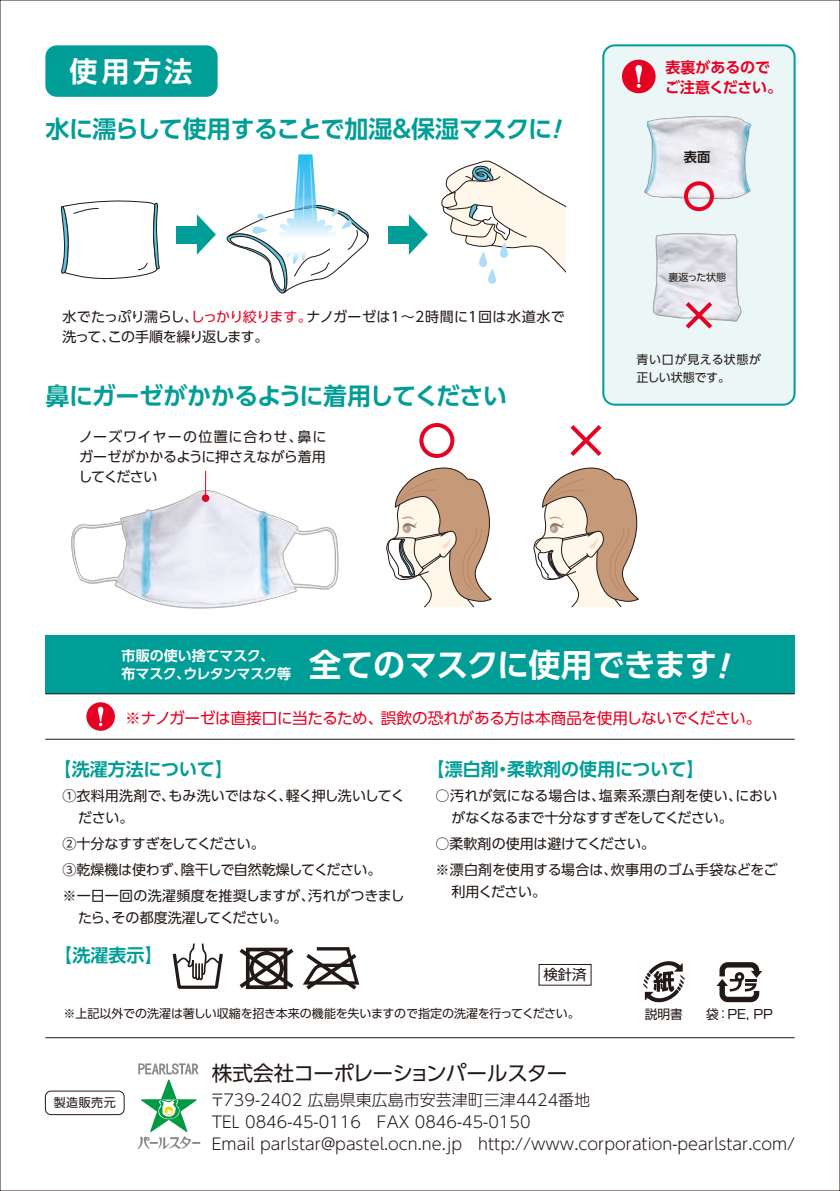
<style>
.page{position:relative;width:840px;height:1191px;background:#fff}
.page>*{position:absolute;margin:0;border:0;box-sizing:border-box;transform-origin:0 0}
.t1{font:700 32px "UD Shin Go Pro De";letter-spacing:-.02em;color:#fff}
.t2{font:700 28px "UD Shin Go Pro De";color:#fff}
.t3{font:700 24px "UD Shin Go Pro De";letter-spacing:-.02em;color:#009e97}
.t4{font:20.6px "UD Shin Go Pro";letter-spacing:-.03em;color:#231916}
.t5{font:700 18px "UD Shin Go Pro De";color:#009e97}
.t6{font:300 16px/22px "UD Shin Go Pro";color:#231916}
.t7{font:15.6px "UD Shin Go Pro";letter-spacing:-.025em;color:#e60021}
.t8{font:700 15px/20px "UD Shin Go Pro De";letter-spacing:-.01em;color:#e60021}
.t9{font:14.4px "UD Shin Go Pro";color:#231916}
.t10{font:14px/26px "UD Shin Go Pro";letter-spacing:-.01em;color:#231916}
.t11{font:14px/20px "UD Shin Go Pro";letter-spacing:-.035em;color:#231916}
.t12{font:700 14px/18px "UD Shin Go Pro De";letter-spacing:-.015em;color:#fff}
.t13{font:14px "UD Shin Go Pro";letter-spacing:-.03em;color:#231916}
.t14{font:700 13.4px "UD Shin Go Pro De";color:#231916}
.t15{font:12.8px "Shin Go Pro";color:#231916}
.t16{font:12px "UD Shin Go Pro";letter-spacing:-.005em;color:#231916}
.t17{font:12px/18px "UD Shin Go Pro";letter-spacing:.015em;color:#231916}
.t18{font:10px "UD Shin Go Pro";letter-spacing:-.015em;color:#231916}
.s1{color:#e60021}
</style>
<div class="page">
<div style="left:45px;top:635px;width:749px;height:59px;background:#009e97"></div>
<div style="left:603px;top:45px;width:191px;height:360px;background:#ebf6f6;border-radius:11px"></div>
<div style="left:602px;top:44px;width:193px;height:362px;border:2px solid #009e97;border-radius:11px"></div>
<svg style="left:137px;top:1063px;width:63px;height:86px"></svg>
<hr style="left:45px;top:1037px;width:749px;height:1px;background:#231916">
<div style="left:45px;top:1090px;width:79px;height:25px;border:1px solid #231916;border-radius:6px"></div>
<div style="left:45px;top:45px;width:172px;height:52px;background:#009e97;border-radius:11px"></div>
<img style="left:602px;top:101px;width:194px;height:119px">
<img style="left:639px;top:213px;width:113px;height:109px">
<svg style="left:173px;top:943px;width:50px;height:46px"></svg>
<svg style="left:239px;top:947px;width:54px;height:42px"></svg>
<svg style="left:303px;top:947px;width:56px;height:42px"></svg>
<div style="left:621px;top:60px;width:34px;height:33px;background:#e60021;border-radius:50%"></div>
<svg style="left:635px;top:65px;width:6px;height:23px"></svg>
<div style="left:683px;top:181px;width:30px;height:30px;border:4px solid #e60021;border-radius:50%"></div>
<hr style="left:45px;top:693px;width:749px;height:1px;background:#231916">
<hr style="left:45px;top:739px;width:749px;height:1px;background:#231916">
<div style="left:86px;top:702px;width:29px;height:29px;background:#e60021;border-radius:50%"></div>
<svg style="left:98px;top:707px;width:5px;height:19px"></svg>
<svg style="left:643px;top:961px;width:41px;height:42px"></svg>
<svg style="left:716px;top:962px;width:45px;height:40px"></svg>
<svg style="left:681px;top:298px;width:35px;height:31px"></svg>
<svg style="left:197px;top:214px;width:19px;height:41px"></svg>
<div style="left:176px;top:226px;width:24px;height:17px;background:#009e97"></div>
<svg style="left:408px;top:214px;width:19px;height:41px"></svg>
<div style="left:387px;top:226px;width:24px;height:17px;background:#009e97"></div>
<svg style="left:61px;top:200px;width:99px;height:80px"></svg>
<svg style="left:226px;top:154px;width:143px;height:140px"></svg>
<svg style="left:441px;top:160px;width:124px;height:123px"></svg>
<svg style="left:487px;top:268px;width:9px;height:16px"></svg>
<svg style="left:499px;top:242px;width:8px;height:16px"></svg>
<svg style="left:478px;top:251px;width:9px;height:16px"></svg>
<svg style="left:386px;top:467px;width:106px;height:140px"></svg>
<div style="left:419px;top:423px;width:35px;height:35px;border:4px solid #e60021;border-radius:50%"></div>
<svg style="left:533px;top:425px;width:106px;height:182px"></svg>
<img style="left:71px;top:470px;width:268px;height:139px">
<svg style="left:205px;top:471px;width:1px;height:23px"></svg>
<div style="left:202px;top:494px;width:7px;height:8px;background:#e60021;border-radius:50%"></div>
<div style="left:538px;top:964px;width:53px;height:21px;border:1px solid #231916"></div>
<h2 class="t2" style="left:69px;top:48px;width:124px">使用方法</h2>
<h3 class="t3" style="left:45px;top:109px;width:508px">水に濡らして使用することで加湿&amp;保湿マスクに</h3>
<p class="t11" style="left:62px;top:307px;width:503px">水でたっぷり濡らし、<span class="s1">しっかり絞ります。</span>ナノガーゼは1～2時間に1回は水道水で洗って、この手順を繰り返します。</p>
<h3 class="t3" style="left:45px;top:376px;width:463px">鼻にガーゼがかかるように着用してください</h3>
<p class="t10" style="left:78px;top:426px;width:249px;line-height:20px;text-align:justify">ノーズワイヤーの位置に合わせ、鼻にガーゼがかかるように押さえながら着用してください</p>
<p class="t8" style="left:664px;top:57px;width:118px">表裏があるのでご注意ください。</p>
<p class="t14" style="left:683px;top:146px;width:28px">表面</p>
<p class="t18" style="left:668px;top:269px;width:59px">裏返った状態</p>
<p class="t17" style="left:636px;top:350px;width:126px">青い口が見える状態が正しい状態です。</p>
<p class="t12" style="left:122px;top:646px;width:171px">市販の使い捨てマスク、布マスク、ウレタンマスク等</p>
<h1 class="t1" style="left:309px;top:639px;width:409px">全てのマスクに使用できます</h1>
<p class="t7" style="left:125px;top:705px;width:637px">※ナノガーゼは直接口に当たるため、誤飲の恐れがある方は本商品を使用しないでください。</p>
<p class="t5" style="left:53px;top:754px;width:181px">【洗濯方法について】</p>
<p class="t10" style="left:78px;top:784px;width:328px;line-height:22px;text-indent:-16px">①衣料用洗剤で、もみ洗いではなく、軽く押し洗いしてください。</p>
<p class="t10" style="left:62px;top:830px;width:343px">②十分なすすぎをしてください。<br>③乾燥機は使わず、陰干しで自然乾燥してください。<br>※一日一回の洗濯頻度を推奨しますが、汚れがつきまし</p>
<p class="t13" style="left:78px;top:906px;width:211px">たら、その都度洗濯してください。</p>
<p class="t5" style="left:54px;top:940px;width:110px">【洗濯表示】</p>
<p class="t5" style="left:426px;top:755px;width:279px">【漂白剤・柔軟剤の使用について】</p>
<p class="t10" style="left:451px;top:784px;width:327px;line-height:22px;text-indent:-16px">○汚れが気になる場合は、塩素系漂白剤を使い、においがなくなるまで十分なすすぎをしてください。</p>
<p class="t10" style="left:435px;top:830px;width:343px">○柔軟剤の使用は避けてください。<br>※漂白剤を使用する場合は、炊事用のゴム手袋などをご</p>
<p class="t10" style="left:451px;top:878px;width:96px">利用ください。</p>
<p class="t9" style="left:543px;top:963px;width:45px">検針済</p>
<p class="t16" style="left:63px;top:1004px;width:517px">※上記以外での洗濯は著しい収縮を招き本来の機能を失いますので指定の洗濯を行ってください。</p>
<p class="t15" style="left:644px;top:1003px;width:40px">説明書</p>
<p class="t15" style="left:705px;top:1003px;width:68px">袋：PE, PP</p>
<p class="t16" style="left:54px;top:1092px;width:63px">製造販売元</p>
<h3 class="t4" style="left:212px;top:1056px;width:357px">株式会社コーポレーションパールスター</h3>
<p class="t6" style="left:209px;top:1088px;width:603px">〒739-2402 広島県東広島市安芸津町三津4424番地<br>TEL 0846-45-0116　FAX 0846-45-0150<br>Email parlstar@pastel.ocn.ne.jp　http://www.corporation-pearlstar.com/　</p>
</div>
